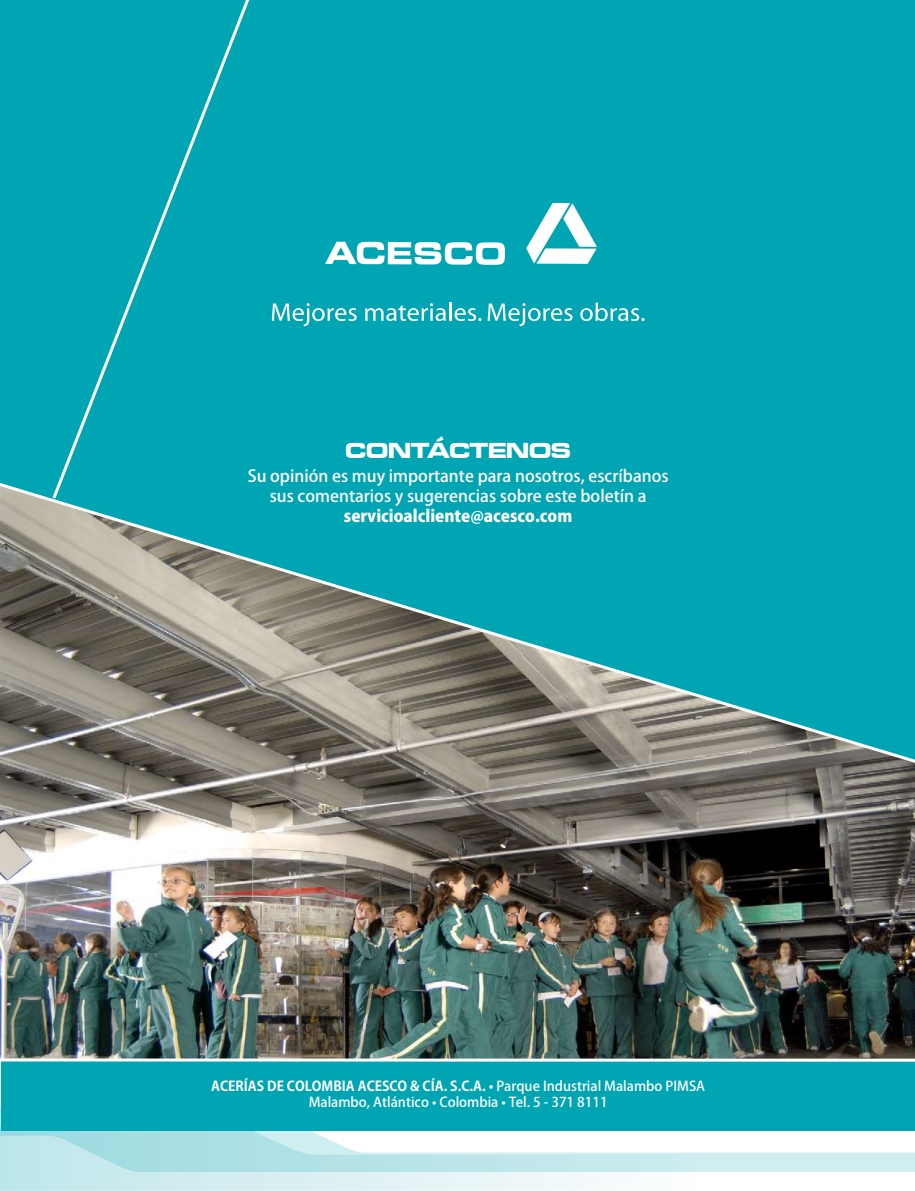
<style>
.page{position:relative;width:915px;height:1191px;background:#fff}
.page>*{position:absolute;margin:0;border:0;box-sizing:border-box;transform-origin:0 0}
.t1{font:22.5px "Microgramma D Bold Exte";color:#fff}
.t2{font:500 16.5px/19.8px "Koz Go Pro";color:#fff;text-align:center}
.t3{font:800 16.5px "Koz Go Pro";color:#fff}
.t4{font:500 13.5px/16.2px "Koz Go Pro";color:#fff;text-align:center}
.s1{font-weight:700}
</style>
<div class="page">
<svg style="left:0;top:1106px;width:914px;height:84px"></svg>
<svg style="left:0;top:1126px;width:914px;height:46px"></svg>
<div style="left:1px;top:1060px;width:912px;height:70px;background:#00a5b3"></div>
<div style="left:0;top:0;width:914px;height:480px;background:#00a5b3"></div>
<img style="left:0;top:480px;width:914px;height:583px">
<svg style="left:526px;top:203px;width:70px;height:61px"></svg>
<svg style="left:325px;top:242px;width:180px;height:23px"></svg>
<svg style="left:272px;top:303px;width:84px;height:23px;background:#3fbbc5"></svg>
<svg style="left:365px;top:303px;width:116px;height:18px"></svg>
<svg style="left:487px;top:303px;width:85px;height:23px;background:#3ebac5"></svg>
<svg style="left:580px;top:303px;width:64px;height:18px"></svg>
<div style="left:50px;top:0;width:205px;height:502px;background:#00a5b3"></div>
<h1 class="t1" style="left:345px;top:435px;width:226px">CONTÁCTENOS</h1>
<p class="t2" style="left:248px;top:467px;width:422px">Su opinión es muy importante para nosotros, escríbanos sus comentarios y sugerencias sobre este boletín a</p>
<p class="t3" style="left:344px;top:505px;width:230px">servicioalcliente@acesco.com</p>
<p class="t4" style="left:211px;top:1078px;width:495px"><span class="s1">ACERÍAS DE COLOMBIA ACESCO &amp; CÍA. S.C.A. •</span> Parque Industrial Malambo PIMSA<br>Malambo, Atlántico • Colombia • Tel. 5 - 371 8111</p>
</div>
